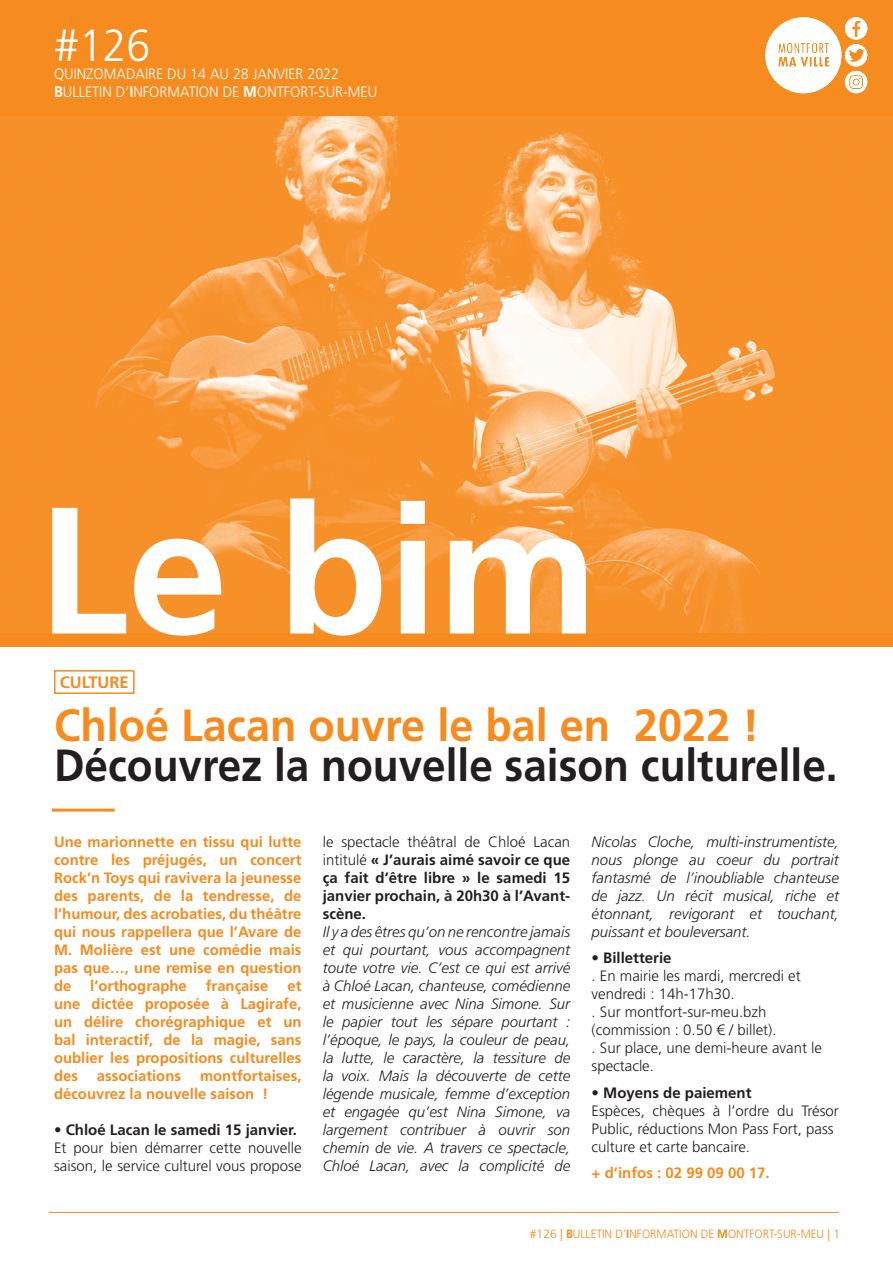
<style>
.page{position:relative;width:893px;height:1263px;background:#fff}
.page>*{position:absolute;margin:0;border:0;box-sizing:border-box;transform-origin:0 0}
.t1{font:700 180px "Frutiger LT Std";color:#fff}
.t2{font:700 45px "Frutiger LT Std";color:#231f20;scale:.94 1}
.t3{font:700 45px "Frutiger LT Std";color:#f68b1f;scale:.96 1}
.t4{font:300 45px "Frutiger LT Std";color:#fff}
.t5{font:700 16.5px "Frutiger LT Std";color:#f68b1f}
.t6{font:italic 300 15px/18px "Frutiger LT Std";color:#231f20;text-align:justify}
.t7{font:700 15px/18px "Frutiger LT Std";color:#f68b1f;text-align:justify}
.t8{font:300 15px/18px "Frutiger LT Std";color:#231f20}
.t9{font:700 15px/18px "Frutiger LT Std";color:#231f20;text-align:justify}
.t10{font:300 15px/18px "Frutiger LT Std";color:#fff;scale:.95 1}
.t11{font:300 12px "Frutiger LT Std";color:#f68b1f}
.s1{font-weight:700;font-size:15.3px}
.s2{font-weight:700}
.s3{font-weight:300}
</style>
<div class="page">
<div style="left:54px;top:670px;width:81px;height:24px;border:2px solid #f68b1f"></div>
<div style="left:0;top:0;width:893px;height:646px;background:#f69027"></div>
<img style="left:95px;top:116px;width:681px;height:516px">
<hr style="left:49px;top:1212px;width:790px;height:1px;background:#f68b1f">
<svg style="left:765px;top:17px;width:102px;height:76px"></svg>
<hr style="left:52px;top:809px;width:63px;height:3px;background:#f68b1f">
<h2 class="t4" style="left:54px;top:20px;width:98px">#126</h2>
<p class="t10" style="left:54px;top:65px;width:342px">QUINZOMADAIRE DU 14 AU 28 JANVIER 2022<br><span class="s1">B</span>ULLETIN D’<span class="s1">I</span>NFORMATION DE <span class="s1">M</span>ONTFORT-SUR-MEU</p>
<h1 class="t1" style="left:38px;top:465px;width:562px">Le bim</h1>
<p class="t5" style="left:60px;top:673px;width:71px">CULTURE</p>
<h2 class="t3" style="left:54px;top:699px;width:736px">Chloé Lacan ouvre le bal en 2022 !</h2>
<h2 class="t2" style="left:54px;top:739px;width:835px">Découvrez la nouvelle saison culturelle.</h2>
<p class="t7" style="left:54px;top:832px;width:249px">Une marionnette en tissu qui lutte contre les préjugés, un concert Rock’n Toys qui ravivera la jeunesse des parents, de la tendresse, de l’humour, des acrobaties, du théâtre qui nous rappellera que l’Avare de M. Molière est une comédie mais pas que…, une remise en question de</p>
<p class="t7" style="left:90px;top:976px;width:98px">l’orthographe</p>
<p class="t7" style="left:206px;top:976px;width:64px">française</p>
<p class="t7" style="left:54px;top:976px;width:249px;text-indent:233px">et une dictée proposée à Lagirafe, un délire chorégraphique et un bal interactif, de la magie, sans oublier les propositions culturelles des</p>
<p class="t7" style="left:54px;top:1066px;width:249px;text-indent:146px">montfortaises, découvrez la nouvelle saison !</p>
<p class="t8" style="left:54px;top:1120px;width:249px">• <span class="s2">Chloé Lacan le samedi 15 janvier.<br></span>Et pour bien démarrer cette nouvelle saison, le service culturel vous propose</p>
<p class="t7" style="left:97px;top:1066px;width:86px">associations</p>
<p class="t9" style="left:323px;top:832px;width:249px"><span class="s3">le spectacle théâtral de Chloé Lacan intitulé</span> « J’aurais aimé savoir ce que ça fait d’être libre » le samedi 15 janvier prochain, à 20h30 à l’Avant&shy;scène.</p>
<p class="t6" style="left:323px;top:922px;width:249px">Il y a des êtres qu’on ne rencontre jamais et qui pourtant, vous accompagnent toute votre vie. C’est ce qui est arrivé à Chloé Lacan, chanteuse, comédienne et musicienne avec Nina Simone. Sur le papier tout les sépare pourtant : l’époque, le pays, la couleur de peau, la lutte, le caractère, la tessiture de la voix. Mais la découverte de cette légende musicale, femme d’exception et engagée qu’est Nina Simone, va largement contribuer à ouvrir son chemin de vie. A travers ce spectacle, Chloé Lacan, avec la complicité de</p>
<p class="t6" style="left:591px;top:832px;width:249px">Nicolas Cloche, multi-instrumentiste, nous plonge au coeur du portrait fantasmé de l’inoubliable chanteuse de jazz. Un récit musical, riche et étonnant, revigorant et touchant, puissant et bouleversant.</p>
<p class="t8" style="left:591px;top:949px;width:232px">• <span class="s2">Billetterie<br></span>. En mairie les mardi, mercredi et vendredi : 14h-17h30.<br>. Sur montfort-sur-meu.bzh (commission : 0.50 € / billet).<br>. Sur place, une demi-heure avant le spectacle.</p>
<p class="t8" style="left:591px;top:1083px;width:249px">• <span class="s2">Moyens de paiement<br></span>Espèces, chèques à l’ordre du Trésor<br>Public, réductions Mon Pass Fort, pass culture et carte bancaire.</p>
<p class="t7" style="left:591px;top:1164px;width:180px">+ d’infos : 02 99 09 00 17.</p>
<p class="t11" style="left:530px;top:1227px;width:312px">#126 | <span class="s2">B</span>ULLETIN D’<span class="s2">I</span>NFORMATION DE <span class="s2">M</span>ONTFORT-SUR-MEU | 1</p>
</div>
